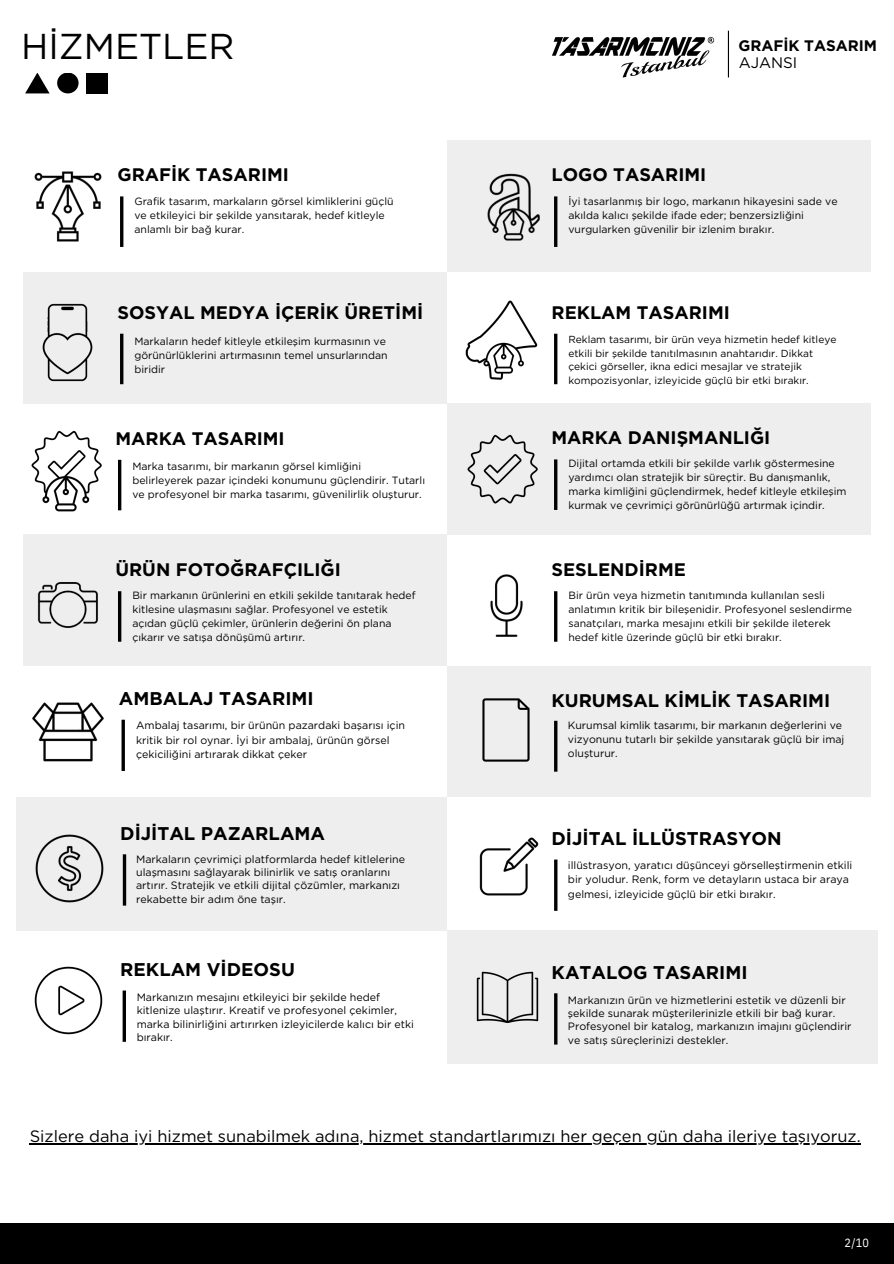
<style>
.page{position:relative;width:894px;height:1264px;background:#fff}
.page>*{position:absolute;margin:0;border:0;box-sizing:border-box;transform-origin:0 0}
.t1{font:36px "Gotham";color:#000}
.t2{font:700 18.45px "Gotham";color:#000}
.t3{font:700 18.3px "Gotham";color:#000}
.t4{font:700 18.15px "Gotham";color:#000}
.t5{font:16.5px "Gotham";color:#000}
.t6{font:700 15.15px "Gotham";color:#000}
.t7{font:15.15px "Gotham";color:#000}
.t8{font:12px "IBM Plex Sans Cond";color:#fff}
.t9{font:10.65px/13.4px "Gotham";color:#000}
.t10{font:10.5px/14px "Gotham";color:#000}
.t11{font:10.2px/13.6px "Gotham";color:#000}
</style>
<div class="page">
<div style="left:57px;top:73px;width:22px;height:20px;background:#000;border-radius:50%"></div>
<svg style="left:25px;top:73px;width:25px;height:20px"></svg>
<div style="left:86px;top:73px;width:22px;height:20px;background:#000"></div>
<img style="left:552px;top:37px;width:163px;height:41px">
<hr style="left:727px;top:31px;width:1px;height:46px;background:#000">
<hr style="left:120px;top:196px;width:3px;height:51px;background:#000">
<div style="left:23px;top:272px;width:423px;height:131px;background:#eee"></div>
<div style="left:446px;top:403px;width:424px;height:131px;background:#eee"></div>
<hr style="left:120px;top:334px;width:3px;height:50px;background:#000">
<div style="left:446px;top:141px;width:424px;height:131px;background:#eee"></div>
<div style="left:23px;top:534px;width:423px;height:132px;background:#eee"></div>
<hr style="left:554px;top:196px;width:3px;height:51px;background:#000">
<hr style="left:554px;top:459px;width:3px;height:51px;background:#000">
<hr style="left:118px;top:460px;width:3px;height:50px;background:#000">
<hr style="left:554px;top:591px;width:3px;height:50px;background:#000">
<hr style="left:118px;top:591px;width:3px;height:50px;background:#000">
<hr style="left:554px;top:334px;width:3px;height:50px;background:#000">
<img style="left:34px;top:171px;width:68px;height:71px">
<img style="left:490px;top:574px;width:33px;height:63px">
<img style="left:42px;top:303px;width:51px;height:79px">
<img style="left:37px;top:582px;width:61px;height:46px">
<img style="left:487px;top:173px;width:53px;height:68px">
<div style="left:16px;top:797px;width:430px;height:133px;background:#eee"></div>
<div style="left:446px;top:930px;width:431px;height:133px;background:#eee"></div>
<svg style="left:121px;top:719px;width:4px;height:52px"></svg>
<hr style="left:123px;top:854px;width:3px;height:51px;background:#000">
<img style="left:32px;top:702px;width:72px;height:60px">
<div style="left:446px;top:666px;width:424px;height:131px;background:#eee"></div>
<hr style="left:554px;top:720px;width:3px;height:51px;background:#000">
<hr style="left:554px;top:859px;width:3px;height:51px;background:#000">
<hr style="left:554px;top:993px;width:3px;height:51px;background:#000">
<hr style="left:123px;top:990px;width:3px;height:51px;background:#000">
<img style="left:479px;top:837px;width:60px;height:59px">
<img style="left:482px;top:698px;width:48px;height:64px">
<img style="left:35px;top:834px;width:69px;height:68px">
<img style="left:34px;top:966px;width:69px;height:68px">
<img style="left:476px;top:971px;width:63px;height:51px">
<img style="left:467px;top:434px;width:71px;height:70px">
<img style="left:31px;top:430px;width:71px;height:82px">
<img style="left:465px;top:300px;width:73px;height:80px">
<div style="left:0;top:1222px;width:893px;height:41px;background:#000"></div>
<hr style="left:30px;top:1143px;width:830px;height:1px;background:#000">
<p class="t1" style="left:21px;top:24px;width:215px">HİZMETLER</p>
<h2 class="t6" style="left:738px;top:36px;width:140px">GRAFİK TASARIM</h2>
<p class="t7" style="left:738px;top:53px;width:60px">AJANSI</p>
<p class="t4" style="left:117px;top:164px;width:173px">GRAFİK TASARIMI</p>
<h2 class="t4" style="left:551px;top:164px;width:156px">LOGO TASARIMI</h2>
<p class="t10" style="left:134px;top:194px;width:261px">Grafi k tasarım, markaların görsel ki mli kleri ni güçlü ve etki leyici bi r şeki lde yansıtarak, hedef kitleyle anlamlı bir bağ kurar.</p>
<p class="t10" style="left:568px;top:194px;width:270px">İyi tasarlanmış bir logo, markanın hikayesini sade ve akılda kalıcı şeki lde ifade eder; benzersizliği ni vurgularken güvenilir bir izlenim bırakır.</p>
<p class="t4" style="left:117px;top:301px;width:307px">SOSYAL MEDYA İÇERİK ÜRETİMİ</p>
<p class="t4" style="left:551px;top:301px;width:180px">REKLAM TASARIMI</p>
<h2 class="t10" style="left:134px;top:334px;width:254px">Markaların hedef kitleyle etki leşim kurmasının ve görünürlüklerini artırmasının temel unsurlarından biridir</h2>
<h2 class="t11" style="left:568px;top:332px;width:269px">Reklam tasarımı, bi r ürün veya hizmeti n hedef kitleye etki li bir şekilde tanıtılmasının anahtarıdır. Dikkat çekici görseller, i kna edici mesajlar ve strateji k kompozisyonlar, izleyicide güçlü bi r etki bırakır.</h2>
<p class="t4" style="left:115px;top:427px;width:171px">MARKA TASARIMI</p>
<p class="t4" style="left:551px;top:427px;width:220px">MARKA DANIŞMANLIĞI</p>
<h2 class="t10" style="left:132px;top:459px;width:294px">Marka tasarımı, bir markanın görsel kimliğini<br>beli rleyerek pazar içi ndeki konumunu güçlendi ri r. Tutarlı ve profesyonel bi r marka tasarımı, güveni li rli k oluşturur.</h2>
<p class="t10" style="left:568px;top:456px;width:279px">Dijital ortamda etki li bi r şeki lde varlık göstermesi ne yardımcı olan stratejik bir süreçtir. Bu danışmanlık, marka ki mliği ni güçlendi rmek, hedef kitleyle etki leşi m kurmak ve çevrimiçi görünürlüğü artırmak içi ndi r.</p>
<p class="t4" style="left:115px;top:558px;width:227px">ÜRÜN FOTOĞRAFÇILIĞI</p>
<h2 class="t4" style="left:551px;top:558px;width:136px">SESLENDİRME</h2>
<p class="t10" style="left:132px;top:588px;width:285px">Bir markanın ürünlerini en etki li şeki lde tanıtarak hedef kitlesi ne ulaşmasını sağlar. Profesyonel ve esteti k açıdan güçlü çekimler, ürünlerin değerini ön plana çıkarır ve satışa dönüşümü artırır.</p>
<p class="t10" style="left:568px;top:588px;width:285px">Bir ürün veya hizmetin tanıtımında kullanılan sesli anlatımın kriti k bi r bi leşenidi r. Profesyonel seslendi rme sanatçıları, marka mesajını etki li bi r şeki lde i leterek hedef kitle üzeri nde güçlü bi r etki bırakır.</p>
<p class="t2" style="left:119px;top:687px;width:196px">AMBALAJ TASARIMI</p>
<p class="t3" style="left:551px;top:689px;width:280px">KURUMSAL KİMLİK TASARIMI</p>
<h2 class="t9" style="left:136px;top:718px;width:270px;line-height:14.2px">Ambalaj tasarımı, bi r ürünün pazardaki başarısı içi n kritik bir rol oynar. İyi bir ambalaj, ürünün görsel çekici liği ni artırarak di kkat çeker</h2>
<p class="t9" style="left:567px;top:718px;width:278px;line-height:14.1px">Kurumsal kimlik tasarımı, bir markanın değerlerini ve vizyonunu tutarlı bir şeki lde yansıtarak güçlü bir imaj oluşturur.</p>
<h2 class="t2" style="left:120px;top:822px;width:206px">DİJİTAL PAZARLAMA</h2>
<h2 class="t2" style="left:551px;top:827px;width:232px">DİJİTAL İLLÜSTRASYON</h2>
<p class="t9" style="left:136px;top:852px;width:270px">Markaların çevri miçi platformlarda hedef kitleleri ne ulaşmasını sağlayarak bilinirlik ve satış oranlarını artırır. Stratejik ve etki li dijital çözümler, markanızı rekabette bi r adım öne taşır.</p>
<p class="t9" style="left:568px;top:858px;width:284px;line-height:14.2px">i llüstrasyon, yaratıcı düşünceyi görselleşti rmeni n etki li bi r yoludur. Renk, form ve detayların ustaca bi r araya gelmesi, izleyicide güçlü bir etki bırakır.</p>
<h5 class="t2" style="left:120px;top:958px;width:176px">REKLAM VİDEOSU</h5>
<p class="t2" style="left:551px;top:961px;width:197px">KATALOG TASARIMI</p>
<p class="t9" style="left:137px;top:990px;width:277px">Markanızın mesajını etki leyici bi r şeki lde hedef kitlenize ulaştırır. Kreatif ve profesyonel çeki mler, marka bi linirliğini artırırken izleyici lerde kalıcı bir etki bırakır.</p>
<h2 class="t9" style="left:568px;top:993px;width:285px">Markanızın ürün ve hizmetlerini estetik ve düzenli bir şeki lde sunarak müşteri lerinizle etki li bir bağ kurar.<br>Profesyonel bi r katalog, markanızın i majını güçlendi ri r ve satış süreçleri nizi destekler.</h2>
<h6 class="t5" style="left:30px;top:1126px;width:832px">Sizlere daha iyi hizmet sunabi lmek adına, hizmet standartlarımızı her geçen gün daha i leriye taşıyoruz.</h6>
<p class="t8" style="left:844px;top:1235px;width:26px">2/10</p>
</div>
